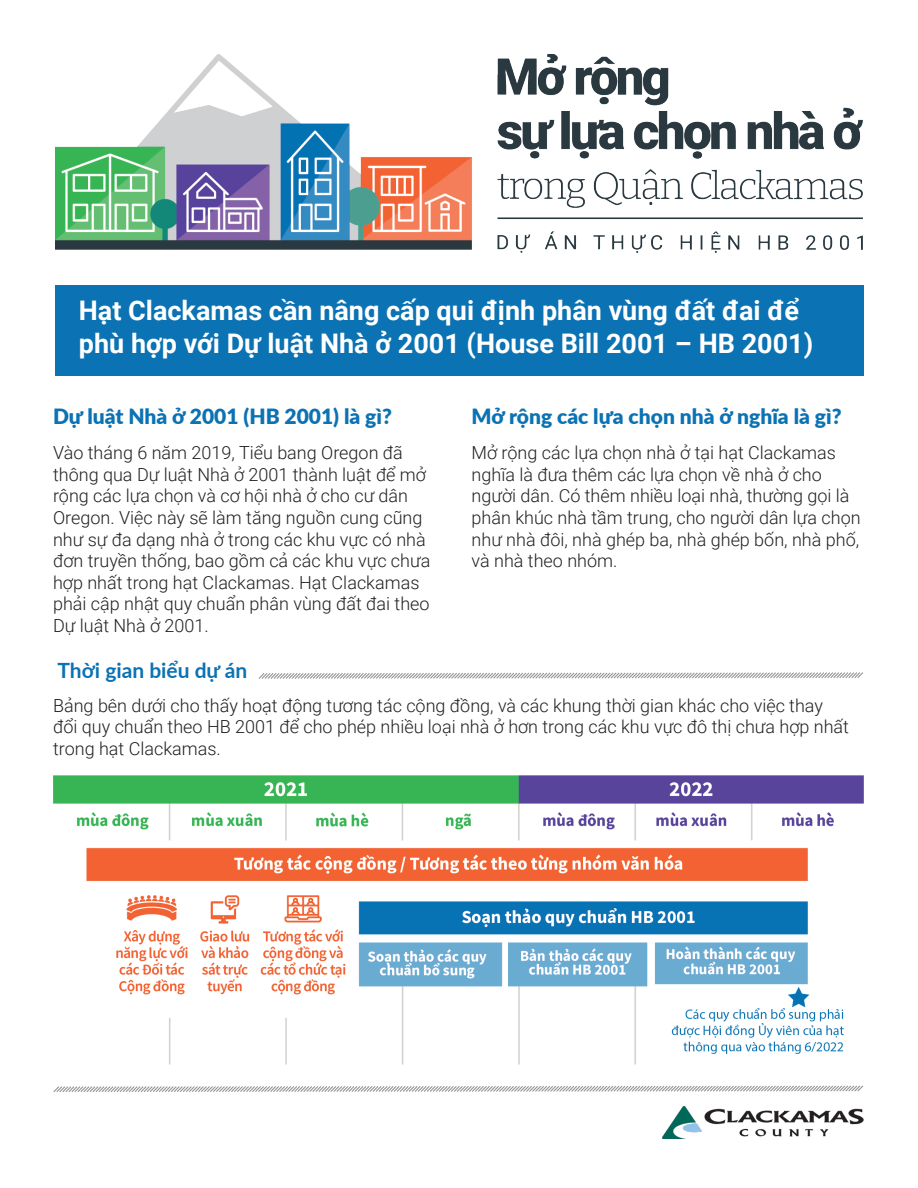
<style>
.page{position:relative;width:918px;height:1188px;background:#fff}
.page>*{position:absolute;margin:0;border:0;box-sizing:border-box;transform-origin:0 0}
.t1{font:700 27px/32.4px "Roboto";color:#fff}
.Header_3{font:900 21px "Lato";color:#0b72b3}
.Header_3-2{font:700 21px "Lato";color:#0b72b3}
.Body_1{font:300 18px/21.6px "Roboto";color:#231f20}
</style>
<div class="page">
<img style="left:55px;top:54px;width:808px;height:199px">
<img style="left:662px;top:1106px;width:202px;height:33px">
<div style="left:55px;top:285px;width:809px;height:91px;background:#0b72b3"></div>
<svg style="left:258px;top:672px;width:605px;height:7px"></svg>
<svg style="left:53px;top:1085px;width:811px;height:7px"></svg>
<img style="left:53px;top:775px;width:810px;height:290px">
<p class="t1" style="left:79px;top:294px;width:736px">Hạt Clackamas cần nâng cấp qui định phân vùng đất đai để phù hợp với Dự luật Nhà ở 2001 (House Bill 2001 – HB 2001)</p>
<p class="Header_3" style="left:53px;top:401px;width:340px">Dự luật Nhà ở 2001 (HB 2001) là gì?</p>
<p class="Body_1" style="left:53px;top:441px;width:379px">Vào tháng 6 năm 2019, Tiểu bang Oregon đã thông qua Dự luật Nhà ở 2001 thành luật để mở rộng các lựa chọn và cơ hội nhà ở cho cư dân Oregon. Việc này sẽ làm tăng nguồn cung cũng như sự đa dạng nhà ở trong các khu vực có nhà đơn truyền thống, bao gồm cả các khu vực chưa hợp nhất trong hạt Clackamas. Hạt Clackamas phải cập nhật quy chuẩn phân vùng đất đai theo Dự luật Nhà ở 2001.</p>
<p class="Header_3" style="left:472px;top:401px;width:372px">Mở rộng các lựa chọn nhà ở nghĩa là gì?</p>
<p class="Body_1" style="left:472px;top:441px;width:391px">Mở rộng các lựa chọn nhà ở tại hạt Clackamas nghĩa là đưa thêm các lựa chọn về nhà ở cho người dân. Có thêm nhiều loại nhà, thường gọi là phân khúc nhà tầm trung, cho người dân lựa chọn như nhà đôi, nhà ghép ba, nhà ghép bốn, nhà phố, và nhà theo nhóm.</p>
<p class="Header_3-2" style="left:58px;top:655px;width:191px">Thời gian biểu dự án</p>
<p class="Body_1" style="left:53px;top:694px;width:797px">Bảng bên dưới cho thấy hoạt động tương tác cộng đồng, và các khung thời gian khác cho việc thay đổi quy chuẩn theo HB 2001 để cho phép nhiều loại nhà ở hơn trong các khu vực đô thị chưa hợp nhất trong hạt Clackamas.</p>
</div>
